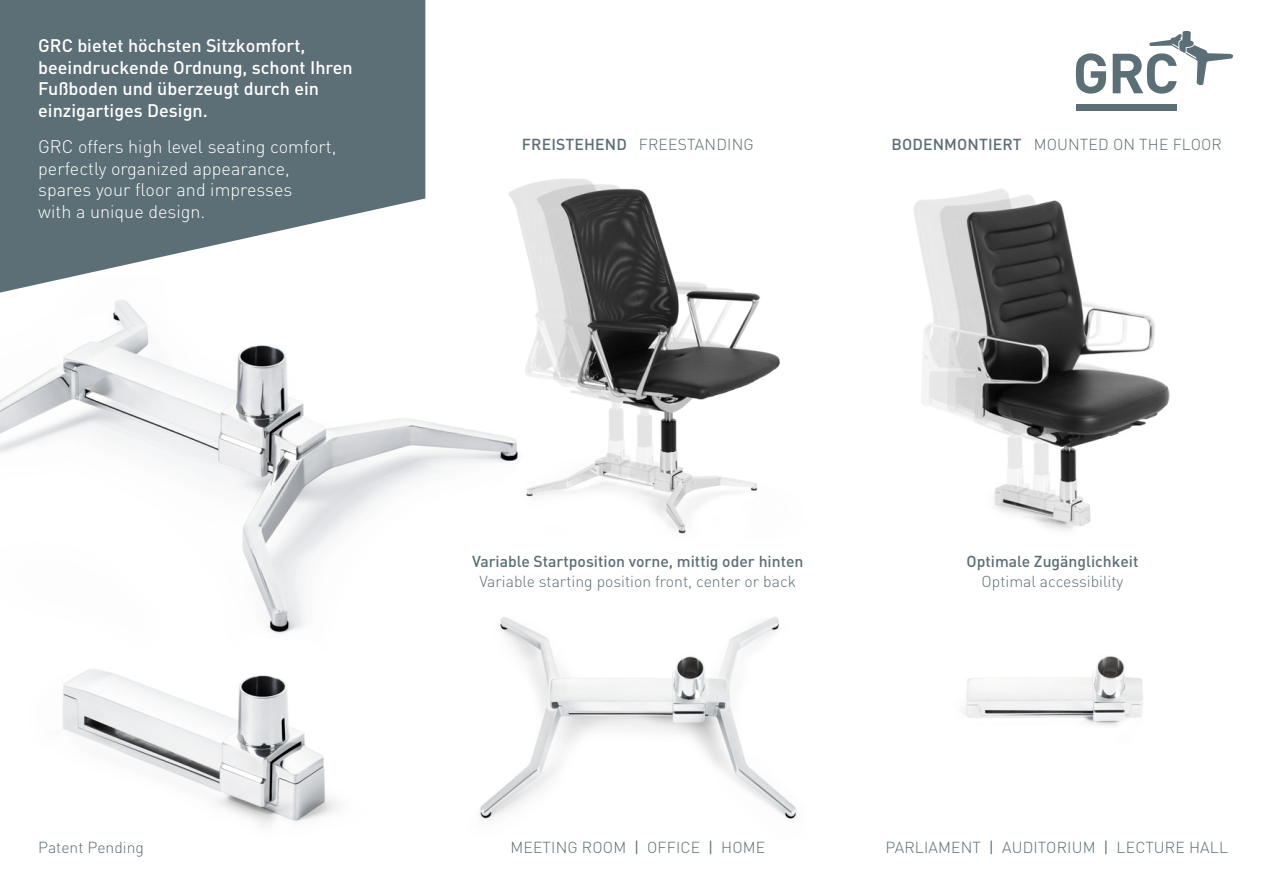
<style>
.page{position:relative;width:1263px;height:893px;background:#fff}
.page>*{position:absolute;margin:0;border:0;box-sizing:border-box;transform-origin:0 0}
.t1{font:500 18px/21.6px "DIN Pro";color:#fff}
.t2{font:300 18px/21.6px "DIN Pro";color:#fff}
.t3{font:300 15.75px "DIN Pro";letter-spacing:.01em;color:#5c6e76}
.t4{font:500 15.75px "DIN Pro";color:#5c6e76}
.s1{font-weight:500}
.s2{font-weight:400}
</style>
<div class="page">
<svg style="left:0;top:0;width:425px;height:275px;background:#6e7e85"></svg>
<img style="left:508px;top:178px;width:272px;height:356px">
<img style="left:914px;top:188px;width:256px;height:342px">
<img style="left:479px;top:617px;width:317px;height:203px">
<img style="left:963px;top:656px;width:180px;height:70px">
<img style="left:63px;top:669px;width:275px;height:156px">
<img style="left:0;top:275px;width:538px;height:377px">
<svg style="left:1076px;top:53px;width:30px;height:41px"></svg>
<div style="left:1076px;top:104px;width:101px;height:6px;background:#5c6e76"></div>
<svg style="left:1113px;top:31px;width:120px;height:63px"></svg>
<p class="t1" style="left:38px;top:34px;width:316px">GRC bietet höchsten Sitzkomfort, beeindruckende Ordnung, schont Ihren<br>Fußboden und überzeugt durch ein einzigartiges Design.</p>
<p class="t2" style="left:38px;top:135px;width:300px">G RC offers high level seating comfort, perfectly organized appearance, spares your floor and impresses<br>with a unique design.</p>
<p class="t3" style="left:522px;top:133px;width:233px"><span class="s1">Freistehend</span> Freestand ing</p>
<p class="t3" style="left:891px;top:133px;width:328px"><span class="s1">Bodenmontiert</span> M ounted on the floor</p>
<p class="t4" style="left:472px;top:551px;width:333px">Variable Startposition vorne, mittig oder hinten</p>
<p class="t3" style="left:479px;top:570px;width:318px">Variable starting position front, center or back</p>
<p class="t4" style="left:967px;top:551px;width:173px">Optimale Zugänglichkeit</p>
<p class="t3" style="left:981px;top:570px;width:143px">O ptimal accessibility</p>
<p class="t3" style="left:38px;top:837px;width:107px">Patent Pending</p>
<p class="t3" style="left:510px;top:837px;width:256px">Meeting room <span class="s2">|</span> office <span class="s2">|</span> home</p>
<p class="t3" style="left:885px;top:837px;width:344px">Par liament <span class="s2">|</span> aud itor ium <span class="s2">|</span> Lectur e hall</p>
</div>
